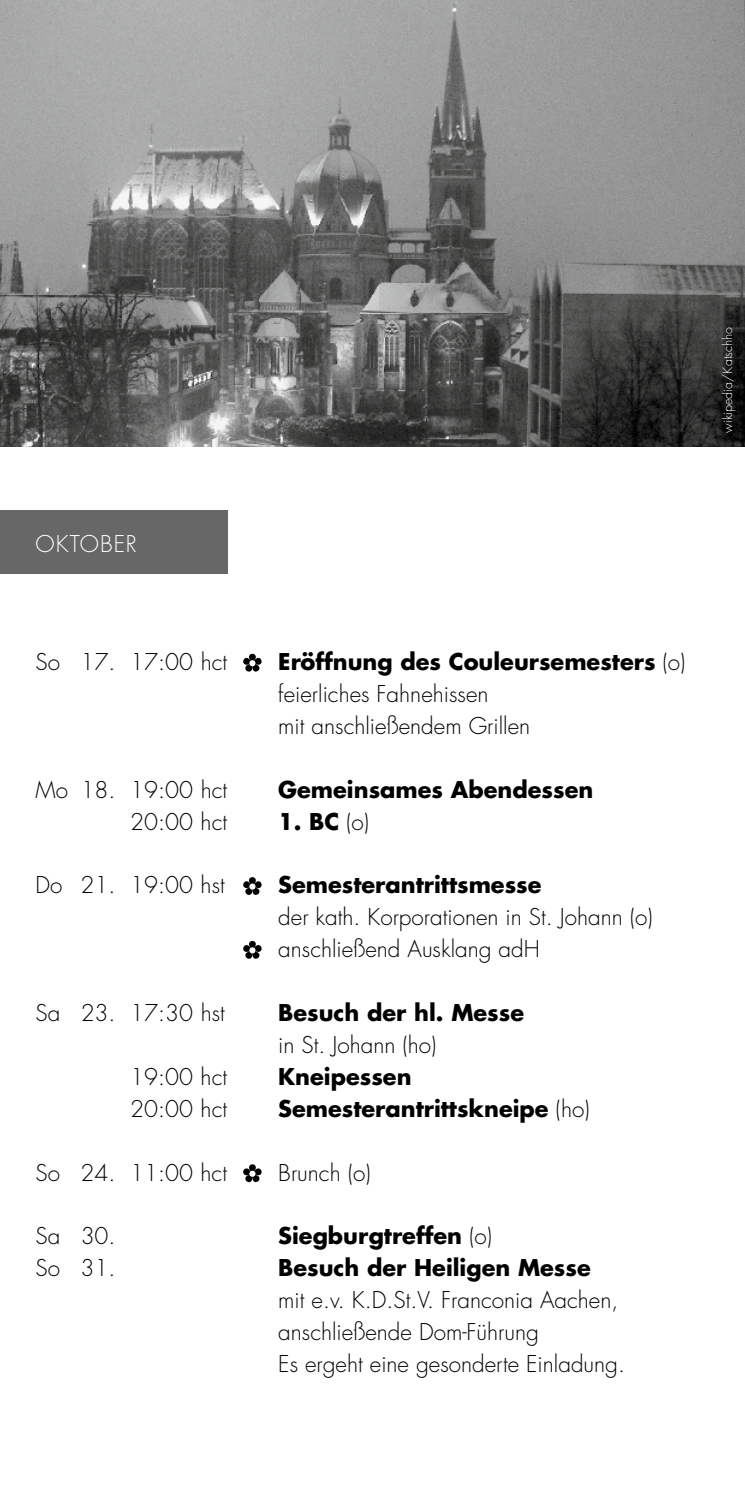
<style>
.page{position:relative;width:745px;height:1489px;background:#fff}
.page>*{position:absolute;margin:0;border:0;box-sizing:border-box;transform-origin:0 0}
.t1{font:300 22.5px/32px "Futura Std";color:#000}
.t2{font:700 22.5px "Futura Std";color:#000}
.t3{font:300 22.5px "Futura Std";letter-spacing:.045em;color:#fff}
.t4{font:300 12.5px "Futura Std";color:#fff}
.s1{font-weight:700}
.s2{font-weight:300}
</style>
<div class="page">
<img style="left:0;top:0;width:744px;height:446px">
<svg style="left:243px;top:653px;width:18px;height:18px"></svg>
<svg style="left:243px;top:877px;width:18px;height:17px"></svg>
<svg style="left:243px;top:941px;width:18px;height:17px"></svg>
<svg style="left:243px;top:1164px;width:18px;height:17px"></svg>
<div style="left:0;top:510px;width:227px;height:64px;background:#676767"></div>
<p class="t4" style="left:719px;top:432px;width:107px;rotate:-90deg">wikipedia/Katschho</p>
<p class="t3" style="left:35px;top:530px;width:103px">OKTOBER</p>
<p class="t1" style="left:35px;top:646px;width:193px">So 17. 17:00 hct</p>
<p class="t1" style="left:278px;top:646px;width:408px"><span class="s1">Eröffnung des Couleursemesters</span> (o) feierliches Fahnehissen<br>mit anschließendem Grillen</p>
<p class="t1" style="left:35px;top:774px;width:193px">Mo 18. 19:00 hct</p>
<p class="t2" style="left:278px;top:774px;width:316px">Gemeinsames Abendessen</p>
<p class="t1" style="left:130px;top:806px;width:98px">20:00 hct</p>
<p class="t2" style="left:278px;top:806px;width:93px">1. BC <span class="s2">(o)</span></p>
<p class="t1" style="left:35px;top:869px;width:191px">Do 21. 19:00 hst</p>
<p class="t2" style="left:278px;top:870px;width:264px">Semesterantrittsmesse</p>
<p class="t1" style="left:278px;top:901px;width:376px">der kath. Korporationen in St. Johann (o) anschließend Ausklang adH</p>
<p class="t1" style="left:35px;top:997px;width:191px">Sa 23. 17:30 hst</p>
<p class="t2" style="left:278px;top:997px;width:247px">Besuch der hl. Messe</p>
<p class="t1" style="left:278px;top:1029px;width:160px">in St. Johann (ho)</p>
<p class="t1" style="left:130px;top:1061px;width:98px">19:00 hct</p>
<p class="t2" style="left:278px;top:1061px;width:135px">Kneipessen</p>
<p class="t1" style="left:130px;top:1093px;width:98px">20:00 hct</p>
<p class="t2" style="left:278px;top:1093px;width:313px">Semesterantrittskneipe <span class="s2">(ho)</span></p>
<p class="t1" style="left:35px;top:1156px;width:193px">So 24. 11:00 hct</p>
<p class="t1" style="left:278px;top:1156px;width:94px">Brunch (o)</p>
<p class="t1" style="left:35px;top:1220px;width:82px">Sa 30.</p>
<p class="t2" style="left:278px;top:1220px;width:215px">Siegburgtreffen <span class="s2">(o)</span></p>
<p class="t1" style="left:35px;top:1252px;width:82px">So 31.</p>
<p class="t2" style="left:278px;top:1252px;width:314px">Besuch der Heiligen Messe</p>
<p class="t1" style="left:278px;top:1284px;width:348px">mit e.v. K.D.St.V. Franconia Aachen, anschließende Dom-Führung<br>Es ergeht eine gesonderte Einladung.</p>
</div>
